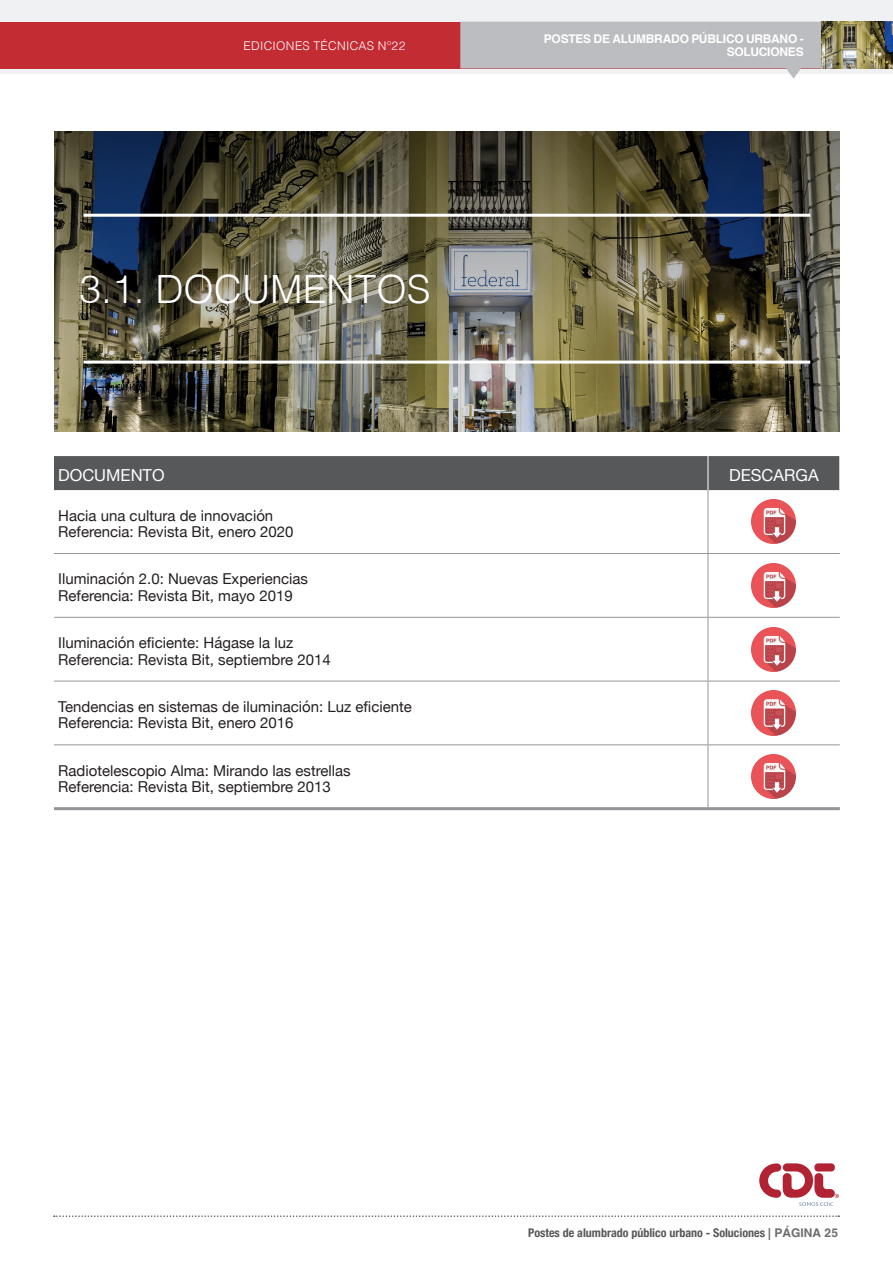
<style>
.page{position:relative;width:893px;height:1263px;background:#fff}
.page>*{position:absolute;margin:0;border:0;box-sizing:border-box;transform-origin:0 0}
.t1{font:300 39px "Helvetica";color:#fff}
.t2{font:16.5px "Helvetica Neue";color:#fff}
.t3{font:15px/16.5px "Helvetica Neue";color:#231f20}
.t4{font:700 condensed 12px "Helvetica Neue";color:#57585a}
.t5{font:700 12px/13.5px "Helvetica";letter-spacing:-.02em;color:#fff;text-align:right}
.t6{font:300 12px "Helvetica";letter-spacing:.025em;color:#fff}
.s1{font-family:"Helvetica";font-stretch:normal;color:#6c6d70}
</style>
<div class="page">
<svg style="left:54px;top:1215px;width:785px;height:2px"></svg>
<svg style="left:759px;top:1163px;width:80px;height:43px"></svg>
<div style="left:814px;top:1163px;width:21px;height:8px;background:#b12332;border-radius:4px"></div>
<div style="left:0;top:0;width:893px;height:74px;background:#f0f1f2"></div>
<div style="left:0;top:22px;width:887px;height:46px;background:#c32c33"></div>
<svg style="left:460px;top:22px;width:427px;height:57px"></svg>
<img style="left:54px;top:131px;width:785px;height:300px">
<hr style="left:83px;top:214px;width:727px;height:3px;background:#fff">
<hr style="left:83px;top:361px;width:727px;height:3px;background:#fff">
<img style="left:822px;top:22px;width:71px;height:46px">
<div style="left:54px;top:456px;width:785px;height:34px;background:#57585a"></div>
<hr style="left:54px;top:807px;width:654px;height:3px;background:#939598">
<hr style="left:708px;top:807px;width:132px;height:3px;background:#939598">
<hr style="left:708px;top:490px;width:1px;height:63px;background:#939598">
<hr style="left:54px;top:553px;width:654px;height:1px;background:#939598">
<hr style="left:708px;top:553px;width:132px;height:1px;background:#939598">
<hr style="left:708px;top:554px;width:1px;height:63px;background:#939598">
<hr style="left:54px;top:617px;width:654px;height:1px;background:#939598">
<hr style="left:708px;top:617px;width:132px;height:1px;background:#939598">
<hr style="left:708px;top:618px;width:1px;height:63px;background:#939598">
<hr style="left:54px;top:681px;width:654px;height:1px;background:#939598">
<hr style="left:708px;top:681px;width:132px;height:1px;background:#939598">
<hr style="left:708px;top:681px;width:1px;height:63px;background:#939598">
<hr style="left:54px;top:744px;width:654px;height:1px;background:#939598">
<hr style="left:708px;top:744px;width:132px;height:1px;background:#939598">
<hr style="left:708px;top:745px;width:1px;height:62px;background:#939598">
<hr style="left:708px;top:456px;width:1px;height:34px;background:#fff">
<img style="left:752px;top:500px;width:44px;height:44px">
<img style="left:752px;top:563px;width:44px;height:44px">
<img style="left:752px;top:627px;width:44px;height:44px">
<img style="left:752px;top:691px;width:44px;height:44px">
<img style="left:752px;top:755px;width:44px;height:44px">
<p class="t6" style="left:244px;top:38px;width:163px">EDICIONES TÉCNICAS Nº22</p>
<h1 class="t1" style="left:80px;top:264px;width:353px">3.1. DOCUMENTOS</h1>
<p class="t5" style="left:544px;top:32px;width:261px">POSTES DE ALUMBRADO PÚBLICO URBANO -<br>SOLUCIONES</p>
<p class="t2" style="left:58px;top:463px;width:108px">DOCUMENTO</p>
<p class="t2" style="left:729px;top:463px;width:91px">DESCARGA</p>
<p class="t3" style="left:58px;top:508px;width:237px">Hacia una cultura de innovación<br>Referencia: Revista Bit, enero 2020</p>
<p class="t3" style="left:58px;top:572px;width:251px">Iluminación 2.0: Nuevas Experiencias<br>Referencia: Revista Bit, mayo 2019</p>
<p class="t3" style="left:58px;top:635px;width:274px">Iluminación eficiente: Hágase la luz<br>Referencia: Revista Bit, septiembre 2014</p>
<p class="t3" style="left:58px;top:699px;width:355px">Tendencias en sistemas de iluminación: Luz eficiente<br>Referencia: Revista Bit, enero 2016</p>
<p class="t3" style="left:58px;top:763px;width:294px">Radiotelescopio Alma: Mirando las estrellas<br>Referencia: Revista Bit, septiembre 2013</p>
<p class="t4" style="left:528px;top:1223px;width:312px">Postes de alumbrado público urbano - Soluciones <span class="s1">| PÁGINA 25</span></p>
</div>
